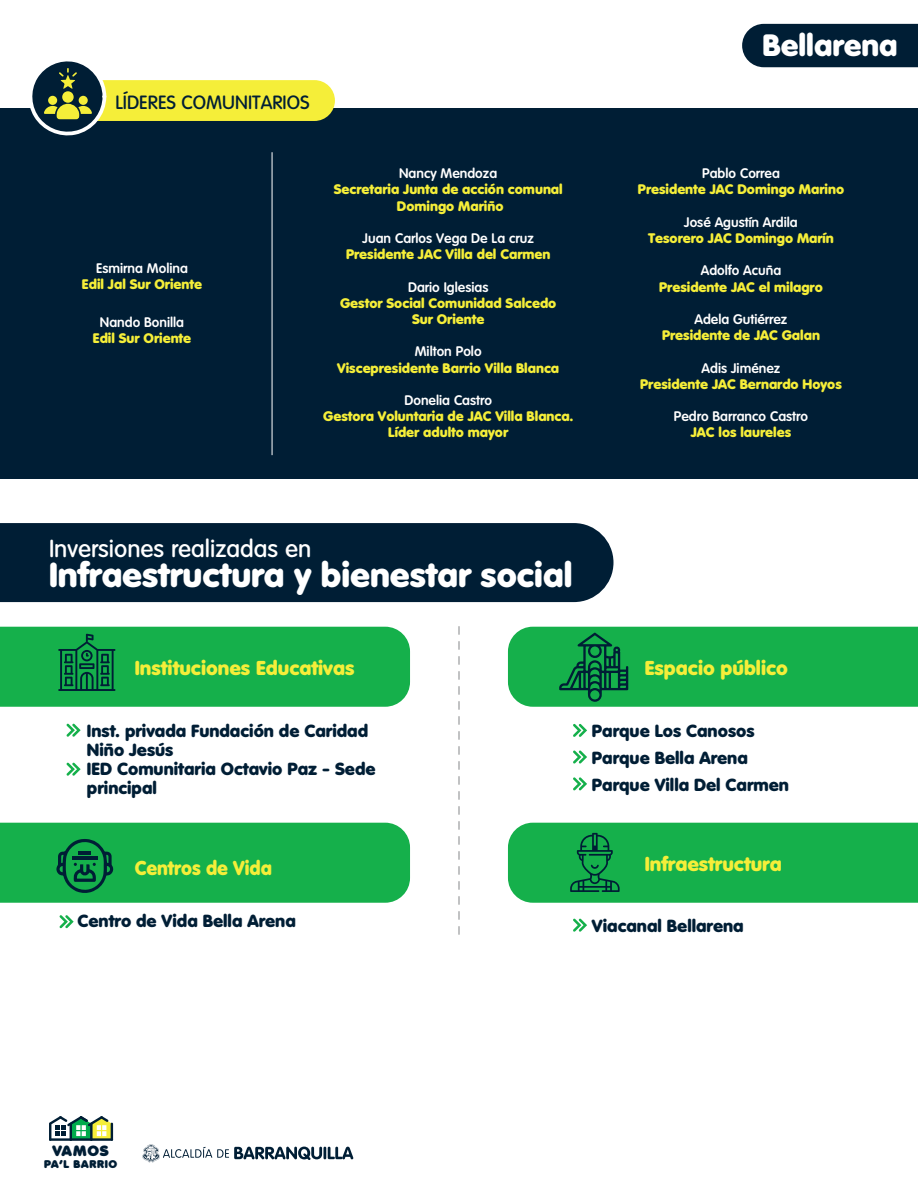
<style>
.page{position:relative;width:918px;height:1188px;background:#fff}
.page>*{position:absolute;margin:0;border:0;box-sizing:border-box;transform-origin:0 0}
.t1{font:800 33.75px "Volkswagen Serial";color:#fff}
.t2{font:800 30px "Volkswagen Serial";color:#fff}
.t3{font:500 23.85px "Volkswagen Serial";color:#fff}
.t4{font:800 19.65px "Volkswagen Serial";color:#f5ee39}
.t5{font:800 19.65px "Volkswagen Serial";color:#f5ee39;scale:.93 1}
.t6{font:500 18.6px "Volkswagen Serial";color:#001e35}
.t7{font:800 17.1px/19.2px "Volkswagen Serial";color:#001e35}
.t8{font:900 14.55px "Volkswagen Serial";letter-spacing:.06em;color:#001e35}
.t9{font:800 13.5px/16.2px "Volkswagen Serial";color:#f5ee39;text-align:center}
.t10{font:700 13.5px "Volkswagen Serial";color:#fff}
.t11{font:900 10.95px "Volkswagen Serial";letter-spacing:.06em;color:#001e35}
</style>
<div class="page">
<div style="left:0;top:523px;width:613px;height:79px;background:#001e35"></div>
<svg style="left:458px;top:627px;width:2px;height:308px"></svg>
<div style="left:0;top:108px;width:918px;height:371px;background:#001e35"></div>
<div style="left:37px;top:80px;width:298px;height:41px;background:#f5ee39;border-radius:20px"></div>
<svg style="left:30px;top:61px;width:76px;height:75px"></svg>
<hr style="left:272px;top:152px;width:1px;height:303px;background:#fff">
<svg style="left:508px;top:627px;width:410px;height:80px;background:#16aa4c"></svg>
<svg style="left:66px;top:724px;width:15px;height:13px"></svg>
<svg style="left:66px;top:763px;width:15px;height:13px"></svg>
<div style="left:0;top:627px;width:410px;height:80px;background:#15b04b"></div>
<svg style="left:573px;top:724px;width:14px;height:13px"></svg>
<svg style="left:573px;top:750px;width:14px;height:14px"></svg>
<svg style="left:573px;top:777px;width:14px;height:14px"></svg>
<svg style="left:573px;top:919px;width:14px;height:13px"></svg>
<div style="left:508px;top:823px;width:410px;height:80px;background:#15b04b"></div>
<svg style="left:49px;top:1116px;width:64px;height:25px"></svg>
<svg style="left:142px;top:1144px;width:211px;height:18px"></svg>
<svg style="left:59px;top:915px;width:15px;height:13px"></svg>
<div style="left:0;top:823px;width:410px;height:80px;background:#15b04b"></div>
<div style="left:742px;top:24px;width:176px;height:43px;background:#001e35"></div>
<h3 class="t6" style="left:116px;top:91px;width:195px">LÍDERES COMUNITARIOS</h3>
<p class="t10" style="left:96px;top:260px;width:93px">Esmirna Molina</p>
<p class="t9" style="left:82px;top:276px;width:122px">Edil Jal Sur Oriente</p>
<p class="t10" style="left:100px;top:314px;width:86px">Nando Bonilla</p>
<p class="t9" style="left:93px;top:330px;width:100px">Edil Sur Oriente</p>
<p class="t10" style="left:399px;top:165px;width:100px">Nancy Mendoza</p>
<p class="t9" style="left:334px;top:181px;width:231px">Secretaria Junta de acción comunal<br>Domingo Mariño</p>
<p class="t10" style="left:363px;top:230px;width:173px">Juan Carlos Vega De La cruz</p>
<p class="t9" style="left:346px;top:246px;width:206px">Presidente JAC Villa del Carmen</p>
<p class="t10" style="left:408px;top:279px;width:82px">Dario Iglesias</p>
<p class="t9" style="left:340px;top:295px;width:218px">Gestor Social Comunidad Salcedo<br>Sur Oriente</p>
<p class="t10" style="left:415px;top:343px;width:68px">Milton Polo</p>
<p class="t9" style="left:337px;top:359px;width:224px">Viscepresidente Barrio Villa Blanca</p>
<p class="t10" style="left:404px;top:392px;width:89px">Donelia Castro</p>
<p class="t9" style="left:323px;top:408px;width:252px">Gestora Voluntaria de JAC Villa Blanca.<br>Líder adulto mayor</p>
<h3 class="t3" style="left:49px;top:535px;width:264px">Inversiones realizadas en</h3>
<h1 class="t1" style="left:49px;top:553px;width:525px">Infraestructura y bienestar social</h1>
<h3 class="t4" style="left:135px;top:656px;width:221px">Instituciones Educativas</h3>
<h2 class="t2" style="left:763px;top:26px;width:136px">Bellarena</h2>
<p class="t10" style="left:702px;top:165px;width:79px">Pablo Correa</p>
<p class="t9" style="left:638px;top:181px;width:208px">Presidente JAC Domingo Marino</p>
<p class="t10" style="left:684px;top:214px;width:115px">José Agustín Ardila</p>
<p class="t9" style="left:648px;top:230px;width:187px">Tesorero JAC Domingo Marín</p>
<p class="t10" style="left:701px;top:262px;width:82px">Adolfo Acuña</p>
<p class="t9" style="left:659px;top:278px;width:165px">Presidente JAC el milagro</p>
<p class="t10" style="left:695px;top:311px;width:94px">Adela Gutiérrez</p>
<p class="t9" style="left:662px;top:327px;width:159px">Presidente de JAC Galan</p>
<p class="t10" style="left:702px;top:360px;width:80px">Adis Jiménez</p>
<p class="t9" style="left:640px;top:376px;width:203px">Presidente JAC Bernardo Hoyos</p>
<p class="t10" style="left:674px;top:408px;width:136px">Pedro Barranco Castro</p>
<p class="t9" style="left:691px;top:424px;width:102px">JAC los laureles</p>
<h3 class="t4" style="left:645px;top:656px;width:145px">Espacio público</h3>
<p class="t7" style="left:87px;top:721px;width:290px">Inst. privada Fundación de Caridad<br>Niño Jesús<br>IED Comunitaria Octavio Paz - Sede principal</p>
<p class="t7" style="left:592px;top:717px;width:198px;line-height:27px">Parque Los Canosos<br>Parque Bella Arena<br>Parque Villa Del Carmen</p>
<h3 class="t5" style="left:135px;top:855px;width:149px">Centros de Vida</h3>
<p class="t7" style="left:78px;top:911px;width:220px">Centro de Vida Bella Arena</p>
<p class="t8" style="left:52px;top:1142px;width:58px">VAMOS</p>
<p class="t11" style="left:44px;top:1157px;width:75px">PA‘L BARRIO</p>
<h3 class="t4" style="left:645px;top:852px;width:138px">Infraestructura</h3>
<p class="t7" style="left:592px;top:916px;width:153px">Viacanal Bellarena</p>
</div>
